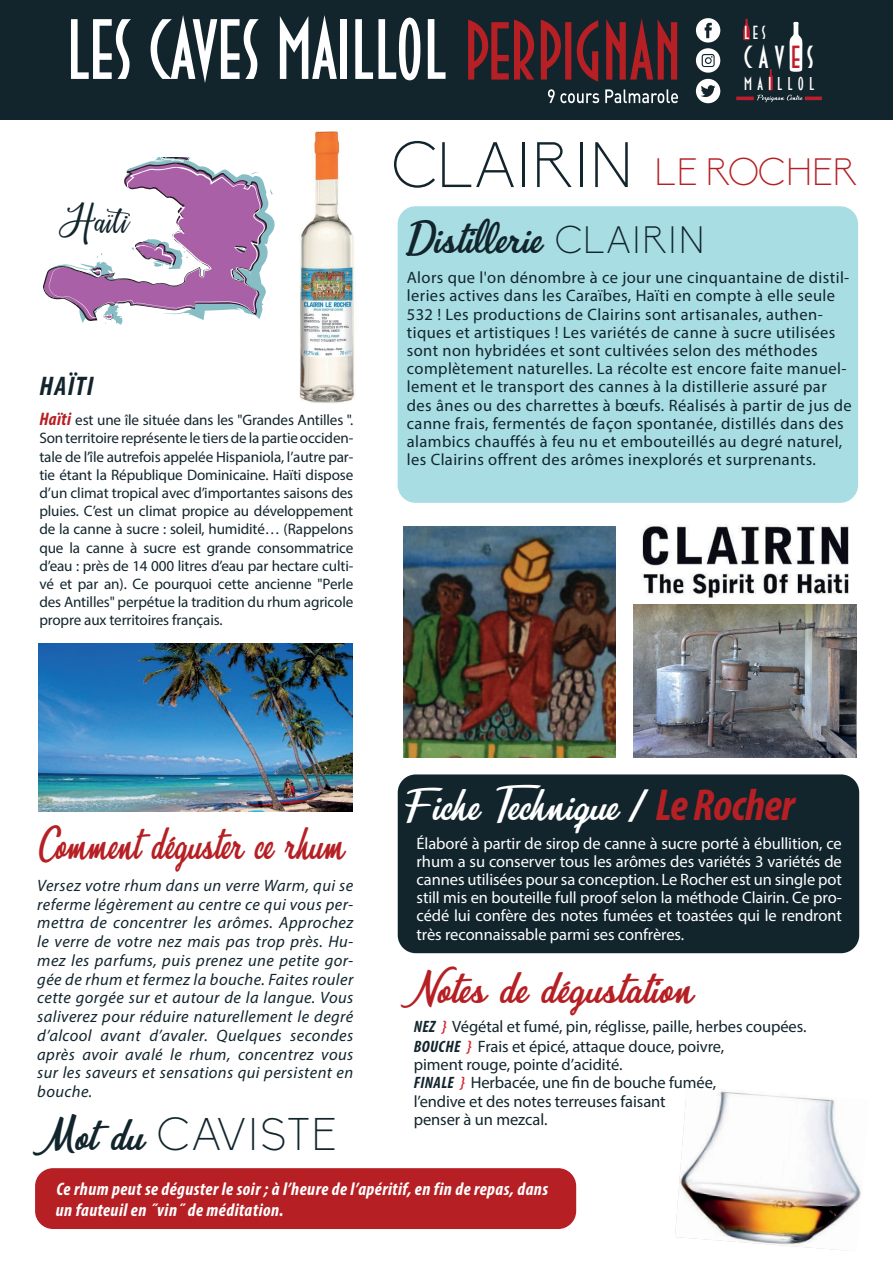
<style>
.page{position:relative;width:893px;height:1263px;background:#fff}
.page>*{position:absolute;margin:0;border:0;box-sizing:border-box;transform-origin:0 0}
.t1{font:84.9px "Deco Tech TL";color:#fff}
.t2{font:300 63px "Biko";letter-spacing:-.02em;color:#12252d}
.t3{font:46.2px "Mirella";color:#b62024;scale:.8 1}
.t4{font:45px "Mirella";letter-spacing:-.005em;color:#fff}
.t5{font:45px "Mirella";color:#12252d}
.t6{font:45px "Mirella";color:#b62024}
.t7{font:300 45px "Biko";letter-spacing:.005em;color:#12252d}
.t8{font:39.75px "happy Birthday";color:#12252d}
.t9{font:300 37.5px "Biko";letter-spacing:-.01em;color:#b62024}
.t10{font:31.8px "Deco Tech TL";letter-spacing:.2em;color:#fff}
.t11{font:italic 700 condensed 27px "Myriad Pro";letter-spacing:.045em;color:#12252d}
.t12{font:18.9px "Deco Tech TL";color:#fff}
.t13{font:18.45px "Deco Tech TL";letter-spacing:.28em;color:#fff}
.t14{font:italic 700 condensed 18.15px/21.8px "Myriad Pro";letter-spacing:.025em;color:#fff}
.t15{font:16.5px/18.1px "Myriad Pro";letter-spacing:.025em;color:#12252d}
.t16{font:italic 16.5px/18.8px "Myriad Pro";letter-spacing:.025em;color:#12252d;text-align:justify}
.t17{font:16.5px/18.1px "Myriad Pro";letter-spacing:-.005em;color:#fff;text-align:justify}
.t18{font:16.5px/18.1px "Myriad Pro";letter-spacing:-.005em;color:#12252d}
.t19{font:15.15px/18.1px "Myriad Pro";letter-spacing:-.01em;color:#12252d;text-align:justify}
.s1{color:#be1d2c}
.s2{font-weight:700;font-style:italic;font-stretch:condensed;font-size:18.15px;color:#b62024}
.s3{font-family:"Biko";font-weight:300;font-size:37.5px}
.s4{font-family:"Myriad Pro";font-weight:700;font-style:italic;font-stretch:condensed}
.s5{font-family:"Myriad Pro";font-weight:700;font-style:italic;font-stretch:condensed;color:#b62024}
.s6{font-weight:700;font-style:italic;font-stretch:condensed}
.s7{font-weight:600;font-style:italic;color:#d1232a}
.s8{font-family:"Mirella";font-weight:400}
</style>
<div class="page">
<img style="left:299px;top:131px;width:113px;height:288px">
<div style="left:0;top:0;width:893px;height:119px;background:#12252d"></div>
<div style="left:35px;top:1168px;width:541px;height:61px;background:#b62024;border-radius:18px"></div>
<svg style="left:548px;top:89px;width:51px;height:14px"></svg>
<svg style="left:605px;top:89px;width:73px;height:14px"></svg>
<svg style="left:468px;top:18px;width:209px;height:64px"></svg>
<svg style="left:696px;top:18px;width:24px;height:55px"></svg>
<svg style="left:696px;top:79px;width:24px;height:24px"></svg>
<svg style="left:736px;top:19px;width:86px;height:83px"></svg>
<div style="left:398px;top:206px;width:460px;height:297px;background:#a8dde4;border-radius:18px"></div>
<div style="left:398px;top:774px;width:461px;height:179px;background:#12252d;border-radius:18px"></div>
<img style="left:675px;top:1091px;width:187px;height:160px">
<svg style="left:43px;top:158px;width:232px;height:167px"></svg>
<img style="left:38px;top:643px;width:315px;height:168px">
<img style="left:633px;top:524px;width:224px;height:81px">
<img style="left:633px;top:605px;width:224px;height:153px">
<img style="left:403px;top:526px;width:212px;height:232px">
<h1 class="t1" style="left:67px;top:5px;width:381px">LES CAVES MAILLOL</h1>
<p class="t12" style="left:744px;top:23px;width:23px">LES</p>
<h3 class="t10" style="left:744px;top:41px;width:72px">CAV<span class="s1">E</span>S</h3>
<p class="t13" style="left:744px;top:74px;width:72px">MAILLOL</p>
<h3 class="t8" style="left:59px;top:194px;width:71px">Haïti</h3>
<h3 class="t11" style="left:40px;top:369px;width:55px">HAÏTI</h3>
<p class="t19" style="left:39px;top:411px;width:315px"><span class="s2">Haïti</span> est une île située dans les "Grandes Antilles ".<br>Son territoire représente le tiers de la partie occiden&shy;tale de l’île autrefois appelée Hispaniola, l’autre par&shy;tie étant la République Dominicaine. Haïti dispose d’un climat tropical avec d’importantes saisons des pluies. C’est un climat propice au développement de la canne à sucre : soleil, humidité… (Rappelons que la canne à sucre est grande consommatrice d’eau : près de 14 000 litres d’eau par hectare culti&shy;vé et par an). Ce pourquoi cette ancienne "Perle des Antilles" perpétue la tradition du rhum agricole propre aux territoires français.</p>
<h2 class="t2" style="left:392px;top:130px;width:244px">CLAIRIN</h2>
<h3 class="t5" style="left:408px;top:210px;width:298px">Distillerie <span class="s3">CLAIRIN</span></h3>
<p class="t15" style="left:407px;top:268px;width:446px">Alors que l'on dénombre à ce jour une cinquantaine de distil&shy;leries actives dans les Caraïbes, Haïti en compte à elle seule 532 ! Les productions de Clairins sont artisanales, authen&shy;tiques et artistiques ! Les variétés de canne à sucre utilisées sont non hybridées et sont cultivées selon des méthodes complètement naturelles. La récolte est encore faite manuel&shy;lement et le transport des cannes à la distillerie assuré par des ânes ou des charrettes à bœufs. Réalisés à partir de jus de canne frais, fermentés de façon spontanée, distillés dans des alambics chauffés à feu nu et embouteillés au degré naturel, les Clairins offrent des arômes inexplorés et surprenants.</p>
<h3 class="t9" style="left:655px;top:150px;width:204px">LE ROCHER</h3>
<h3 class="t4" style="left:402px;top:776px;width:394px">Fiche Technique <span class="s4">/</span> <span class="s5">Le Rocher</span></h3>
<p class="t17" style="left:417px;top:834px;width:427px">Élaboré à partir de sirop de canne à sucre porté à ébullition, ce rhum a su conserver tous les arômes des variétés 3 variétés de cannes utilisées pour sa conception. Le Rocher est un single pot still mis en bouteille full proof selon la méthode Clairin. Ce pro&shy;cédé lui confère des notes fumées et toastées qui le rendront très reconnaissable parmi ses confrères.</p>
<h3 class="t3" style="left:38px;top:814px;width:384px">Comment déguster ce rhum</h3>
<p class="t16" style="left:37px;top:876px;width:318px">Versez votre rhum dans un verre Warm, qui se referme légèrement au centre ce qui vous per&shy;mettra de concentrer les arômes. Approchez le verre de votre nez mais pas trop près. Hu&shy;mez les parfums, puis prenez une petite gor&shy;gée de rhum et fermez la bouche. Faites rouler cette gorgée sur et autour de la langue. Vous saliverez pour réduire naturellement le degré d’alcool avant d’avaler. Quelques secondes après avoir avalé le rhum, concentrez vous sur les saveurs et sensations qui persistent en bouche.</p>
<h3 class="t6" style="left:414px;top:960px;width:281px">Notes de dégustation</h3>
<p class="t18" style="left:414px;top:1016px;width:394px;line-height:19.8px"><span class="s6">NEZ</span> <span class="s7">}</span> Végétal et fumé, pin, réglisse, paille, herbes coupées.<br><span class="s6">BOUCHE</span> <span class="s7">}</span> Frais et épicé, attaque douce, poivre,</p>
<p class="t18" style="left:414px;top:1055px;width:304px">piment rouge, pointe d’acidité.<br><span class="s6">FINALE</span> <span class="s7">}</span> Herbacée, une fin de bouche fumée, l’endive et des notes terreuses faisant penser à un mezcal.</p>
<h3 class="t7" style="left:33px;top:1109px;width:305px"><span class="s8">Mot du</span> CAVISTE</h3>
<p class="t14" style="left:56px;top:1177px;width:494px">Ce rhum peut se déguster le soir ; à l’heure de l’apéritif, en fin de repas, dans un fauteuil en ˝vin˝ de méditation.</p>
</div>
